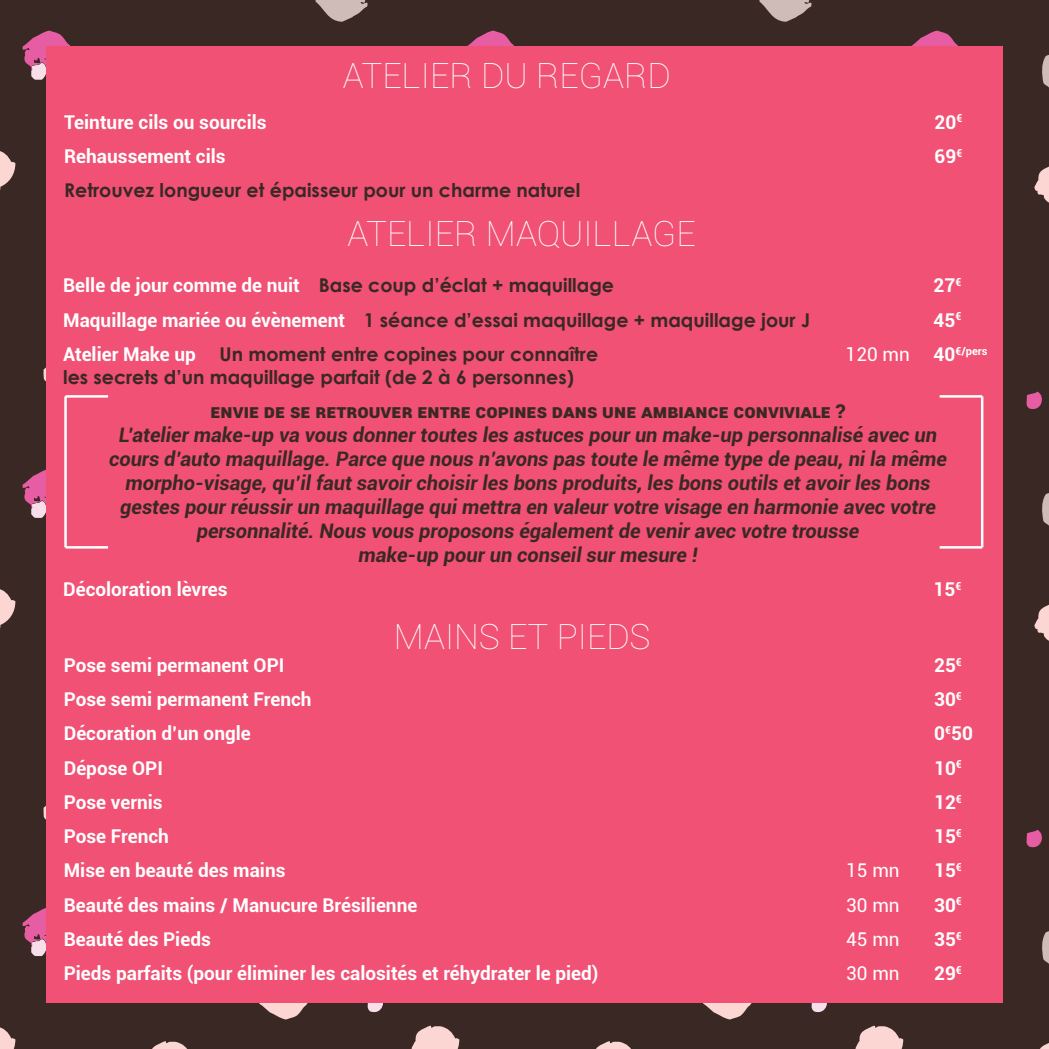
<style>
.page{position:relative;width:1049px;height:1049px;background:#3a2825}
.page>*{position:absolute;margin:0;border:0;box-sizing:border-box;transform-origin:0 0}
.t1{font:100 35px "Roboto";color:#fff}
.t2{font:italic 700 20px/24px "Roboto";color:#3a2825;text-align:center}
.t3{font:700 19px "Roboto";color:#fff}
.t4{font:700 19px/22.8px "Century Gothic";color:#3a2825}
.t5{font:900 19px "Roboto";color:#3a2825}
.t6{font:19px "Roboto";color:#fff}
.t7{font:700 11px "Roboto";color:#fff}
.s1{font-family:"Roboto";color:#fff}
.s2{font-weight:400;font-size:19px}
.s3{font-size:19px}
</style>
<div class="page">
<svg style="left:855px;top:1025px;width:48px;height:24px"></svg>
<svg style="left:1040px;top:1043px;width:9px;height:6px"></svg>
<svg style="left:811px;top:1003px;width:16px;height:10px"></svg>
<svg style="left:1034px;top:604px;width:15px;height:37px"></svg>
<svg style="left:1042px;top:931px;width:7px;height:33px"></svg>
<svg style="left:1026px;top:830px;width:16px;height:18px"></svg>
<svg style="left:1034px;top:166px;width:15px;height:37px"></svg>
<svg style="left:1042px;top:493px;width:7px;height:33px"></svg>
<svg style="left:1026px;top:392px;width:16px;height:17px"></svg>
<svg style="left:1042px;top:55px;width:7px;height:33px"></svg>
<svg style="left:911px;top:31px;width:47px;height:15px"></svg>
<svg style="left:411px;top:1025px;width:48px;height:24px"></svg>
<svg style="left:596px;top:1041px;width:35px;height:8px"></svg>
<svg style="left:703px;top:1003px;width:49px;height:16px"></svg>
<svg style="left:367px;top:1003px;width:16px;height:10px"></svg>
<svg style="left:759px;top:0;width:53px;height:22px"></svg>
<svg style="left:467px;top:31px;width:47px;height:15px"></svg>
<svg style="left:0;top:1027px;width:15px;height:22px"></svg>
<svg style="left:152px;top:1041px;width:35px;height:8px"></svg>
<svg style="left:259px;top:1003px;width:49px;height:16px"></svg>
<svg style="left:43px;top:805px;width:3px;height:15px"></svg>
<svg style="left:0;top:589px;width:15px;height:39px"></svg>
<svg style="left:23px;top:908px;width:23px;height:48px"></svg>
<svg style="left:43px;top:367px;width:3px;height:15px"></svg>
<svg style="left:0;top:151px;width:15px;height:39px"></svg>
<svg style="left:23px;top:469px;width:23px;height:49px"></svg>
<svg style="left:315px;top:0;width:53px;height:22px"></svg>
<svg style="left:23px;top:31px;width:47px;height:49px"></svg>
<div style="left:46px;top:46px;width:957px;height:957px;background:#f05174"></div>
<hr style="left:66px;top:395px;width:42px;height:3px;background:#fff">
<hr style="left:64px;top:396px;width:3px;height:151px;background:#fff">
<hr style="left:66px;top:546px;width:42px;height:3px;background:#fff">
<hr style="left:939px;top:395px;width:43px;height:3px;background:#fff">
<hr style="left:981px;top:396px;width:2px;height:151px;background:#fff">
<hr style="left:939px;top:546px;width:43px;height:3px;background:#fff">
<h1 class="t1" style="left:343px;top:51px;width:330px">ATELIER DU REGARD</h1>
<p class="t3" style="left:64px;top:108px;width:204px">Teinture cils ou sourcils</p>
<p class="t3" style="left:934px;top:108px;width:29px">20<sup>€</sup></p>
<p class="t3" style="left:64px;top:143px;width:163px">Rehaussement cils</p>
<p class="t3" style="left:934px;top:143px;width:29px">69<sup>€</sup></p>
<p class="t4" style="left:64px;top:178px;width:518px">Retrouvez longueur et épaisseur pour un charme naturel</p>
<h1 class="t1" style="left:347px;top:209px;width:350px">ATELIER MAQUILLAGE</h1>
<p class="t4" style="left:63px;top:273px;width:552px"><span class="s1">Belle de jour comme de nuit</span> Base coup d’éclat + maquillage</p>
<p class="t3" style="left:933px;top:272px;width:29px">27<sup>€</sup></p>
<p class="t4" style="left:63px;top:308px;width:748px"><span class="s1">Maquillage mariée ou évènement</span> 1 séance d’essai maquillage + maquillage jour J</p>
<p class="t3" style="left:933px;top:307px;width:29px">45<sup>€</sup></p>
<p class="t4" style="left:63px;top:342px;width:536px"><span class="s1">Atelier Make up</span> Un moment entre copines pour connaître les secrets d’un maquillage parfait (de 2 à 6 personnes)</p>
<p class="t7" style="left:846px;top:343px;width:143px"><span class="s2">120 mn</span> <span class="s3">40</span>€/pers</p>
<p class="t5" style="left:210px;top:398px;width:636px">Envie de se retrouver entre copines dans une ambiance conviviale ?</p>
<p class="t2" style="left:109px;top:422px;width:839px">L’atelier make-up va vous donner toutes les astuces pour un make-up personnalisé avec un cours d’auto maquillage. Parce que nous n’avons pas toute le même type de peau, ni la même morpho-visage, qu’il faut savoir choisir les bons produits, les bons outils et avoir les bons gestes pour réussir un maquillage qui mettra en valeur votre visage en harmonie avec votre personnalité. Nous vous proposons également de venir avec votre trousse<br>make-up pour un conseil sur mesure !</p>
<p class="t3" style="left:63px;top:576px;width:166px">Décoloration lèvres</p>
<p class="t3" style="left:933px;top:576px;width:29px">15<sup>€</sup></p>
<h1 class="t1" style="left:394px;top:612px;width:258px">MAINS ET PIEDS</h1>
<p class="t3" style="left:64px;top:652px;width:222px">Pose semi permanent OPI</p>
<p class="t3" style="left:934px;top:652px;width:29px">25<sup>€</sup></p>
<p class="t3" style="left:64px;top:686px;width:249px">Pose semi permanent French</p>
<p class="t3" style="left:934px;top:686px;width:29px">30<sup>€</sup></p>
<p class="t3" style="left:64px;top:720px;width:188px">Décoration d’un ongle</p>
<p class="t3" style="left:934px;top:720px;width:40px">0<sup>€</sup>50</p>
<p class="t3" style="left:64px;top:754px;width:101px">Dépose OPI</p>
<p class="t3" style="left:934px;top:754px;width:29px">10<sup>€</sup></p>
<p class="t3" style="left:64px;top:789px;width:100px">Pose vernis</p>
<p class="t3" style="left:934px;top:789px;width:29px">12<sup>€</sup></p>
<p class="t3" style="left:64px;top:823px;width:107px">Pose French</p>
<p class="t3" style="left:934px;top:823px;width:29px">15<sup>€</sup></p>
<p class="t3" style="left:64px;top:857px;width:223px">Mise en beauté des mains</p>
<p class="t6" style="left:846px;top:857px;width:55px">15 mn</p>
<p class="t3" style="left:934px;top:857px;width:29px">15<sup>€</sup></p>
<p class="t3" style="left:64px;top:891px;width:355px">Beauté des mains / Manucure Brésilienne</p>
<p class="t6" style="left:846px;top:891px;width:55px">30 mn</p>
<p class="t3" style="left:934px;top:891px;width:29px">30<sup>€</sup></p>
<p class="t3" style="left:64px;top:926px;width:149px">Beauté des Pieds</p>
<p class="t6" style="left:846px;top:926px;width:55px">45 mn</p>
<p class="t3" style="left:934px;top:926px;width:29px">35<sup>€</sup></p>
<p class="t3" style="left:64px;top:960px;width:536px">Pieds parfaits (pour éliminer les calosités et réhydrater le pied)</p>
<p class="t6" style="left:846px;top:960px;width:55px">30 mn</p>
<p class="t3" style="left:934px;top:960px;width:29px">29<sup>€</sup></p>
</div>
